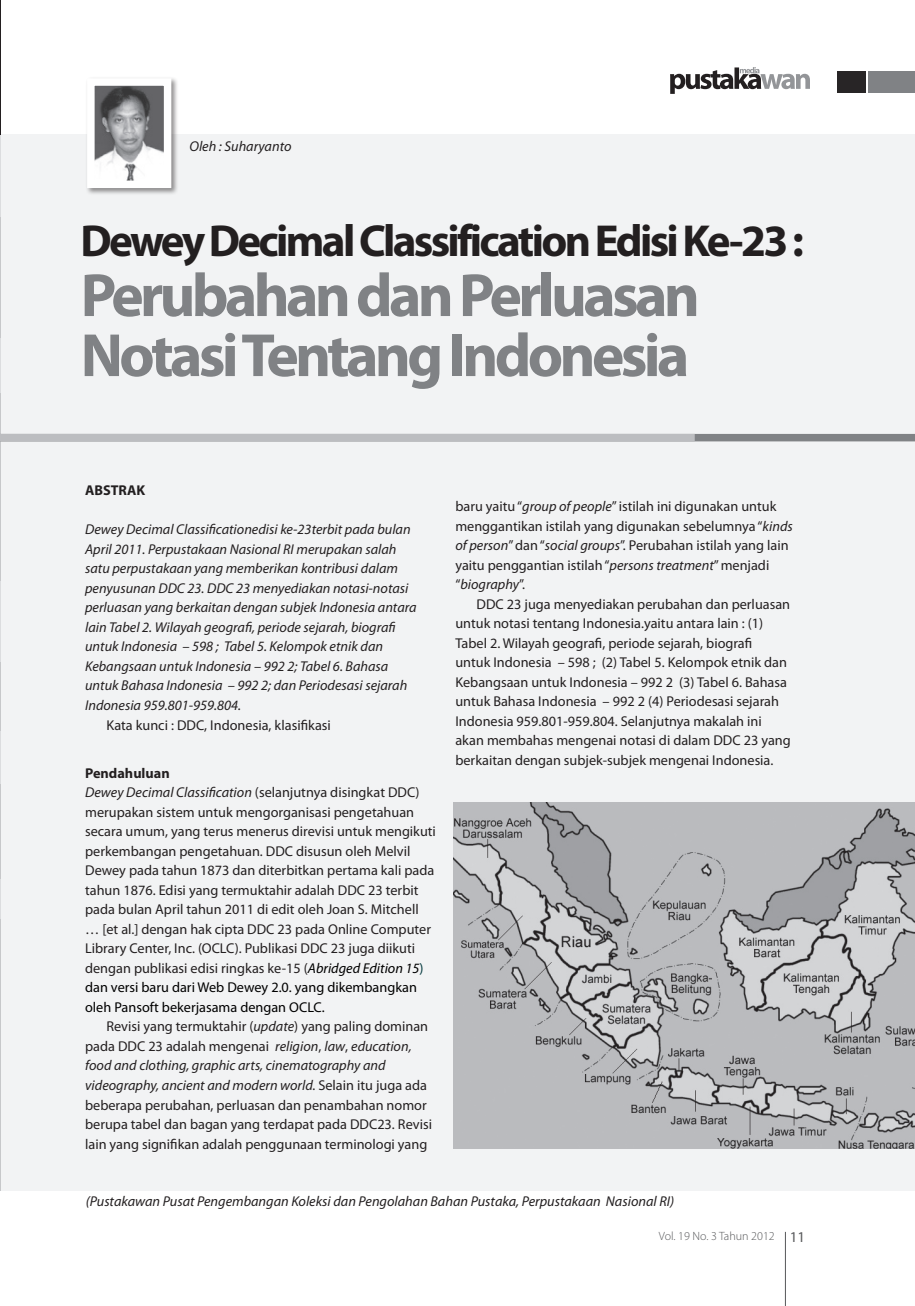
<style>
.page{position:relative;width:915px;height:1306px;background:#fff}
.page>*{position:absolute;margin:0;border:0;box-sizing:border-box;transform-origin:0 0}
.t1{font:700 61.5px/60px "Myriad Pro";letter-spacing:-.06em;color:#808285}
.t2{font:700 45px "Myriad Pro";letter-spacing:-.06em;color:#231f20}
.List_Paragraph{font:14.25px/19.5px "Myriad Pro";color:#231f20}
.List_Paragraph-2{font:italic 14.25px/19.5px "Myriad Pro";color:#231f20}
.List_Paragraph-3{font:700 14.25px "Myriad Pro";color:#231f20}
.t3{font:300 12px "Myriad Pro";color:#57585a}
.s1{font-style:italic}
.s2{font-style:italic;color:#000}
.s3{color:#00363b}
.s4{color:#000}
.s5{font-weight:400;font-size:15px}
</style>
<div class="page">
<hr style="left:784px;top:1231px;width:1px;height:74px;background:#57585a">
<svg style="left:670px;top:67px;width:139px;height:27px"></svg>
<div style="left:867px;top:71px;width:47px;height:21px;background:#808285"></div>
<div style="left:837px;top:71px;width:28px;height:21px;background:#282526"></div>
<div style="left:0;top:134px;width:914px;height:1056px;background:#f2f3f4"></div>
<div style="left:0;top:434px;width:914px;height:7px;background:#808285"></div>
<div style="left:0;top:434px;width:694px;height:7px;background:#bcbdc0"></div>
<div style="left:85px;top:77px;width:100px;height:124px;background:#231f20;opacity:.5"></div>
<img style="left:96px;top:87px;width:66px;height:92px">
<div style="left:87px;top:78px;width:84px;height:110px;border:8px solid #fff"></div>
<img style="left:454px;top:802px;width:460px;height:346px">
<p class="List_Paragraph-2" style="left:189px;top:136px;width:104px">Oleh : Suharyanto</p>
<p class="t2" style="left:81px;top:211px;width:724px">Dewey Decimal Classification Edisi Ke-23 :</p>
<p class="t1" style="left:81px;top:263px;width:620px">Perubahan dan Perluasan<br>Notasi Tentang Indonesia</p>
<p class="List_Paragraph-3" style="left:85px;top:481px;width:62px">ABSTRAK</p>
<p class="List_Paragraph-2" style="left:85px;top:519px;width:333px">Dewey Decimal Classificationedisi ke-23terbit pada bulan April 2011. Perpustakaan Nasional RI merupakan salah satu perpustakaan yang memberikan kontribusi dalam penyusunan DDC 23. DDC 23 menyediakan notasi-notasi perluasan yang berkaitan dengan subjek Indonesia antara lain Tabel 2. Wilayah geografi, periode sejarah, biografi untuk Indonesia – 598 ; Tabel 5. Kelompok etnik dan Kebangsaan untuk Indonesia – 992 2; Tabel 6. Bahasa untuk Bahasa Indonesia – 992 2; dan Periodesasi sejarah Indonesia 959.801-959.804.</p>
<p class="List_Paragraph" style="left:106px;top:714px;width:226px">Kata kunci : DDC, Indonesia, klasifikasi</p>
<p class="List_Paragraph-3" style="left:85px;top:763px;width:86px">Pendahuluan</p>
<p class="List_Paragraph" style="left:85px;top:782px;width:352px"><span class="s1">Dewey Decimal Classification</span> (selanjutnya disingkat DDC) merupakan sistem untuk mengorganisasi pengetahuan secara umum, yang terus menerus direvisi untuk mengikuti perkembangan pengetahuan. DDC disusun oleh Melvil Dewey pada tahun 1873 dan diterbitkan pertama kali pada tahun 1876. Edisi yang termuktahir adalah DDC 23 terbit pada bulan April tahun 2011 di edit oleh Joan S. Mitchell … [et al.] dengan hak cipta DDC 23 pada Online Computer Library Center, Inc. (OCLC). Publikasi DDC 23 juga diikuti dengan publikasi edisi ringkas ke-15 (<span class="s2">Abridged Edition 15</span><span class="s3">) </span><span class="s4">dan versi baru dari Web Dewey 2.0. yang dikembangkan oleh Pansoft bekerjasama dengan OCLC.</span></p>
<p class="List_Paragraph" style="left:85px;top:1016px;width:348px;text-indent:21px">Revisi yang termuktahir (<span class="s1">update</span>) yang paling dominan pada DDC 23 adalah mengenai <span class="s1">religion</span>, <span class="s1">law</span>, <span class="s1">education, food and clothing, graphic arts, cinematography and videography, ancient and modern world.</span> Selain itu juga ada beberapa perubahan, perluasan dan penambahan nomor berupa tabel dan bagan yang terdapat pada DDC23. Revisi lain yang signifikan adalah penggunaan terminologi yang</p>
<p class="List_Paragraph" style="left:455px;top:496px;width:339px">baru yaitu “<span class="s1">group of people</span>” istilah ini digunakan untuk menggantikan istilah yang digunakan sebelumnya “<span class="s1">kinds of person</span>” dan “<span class="s1">social groups</span>”. Perubahan istilah yang lain yaitu penggantian istilah “<span class="s1">persons treatment</span>” menjadi “<span class="s1">biography</span>”.</p>
<p class="List_Paragraph" style="left:455px;top:594px;width:337px;text-indent:21px">DDC 23 juga menyediakan perubahan dan perluasan untuk notasi tentang Indonesia.yaitu antara lain : (1)<br>Tabel 2. Wilayah geografi, periode sejarah, biografi untuk Indonesia – 598 ; (2) Tabel 5. Kelompok etnik dan Kebangsaan untuk Indonesia – 992 2 (3) Tabel 6. Bahasa untuk Bahasa Indonesia – 992 2 (4) Periodesasi sejarah Indonesia 959.801-959.804. Selanjutnya makalah ini akan membahas mengenai notasi di dalam DDC 23 yang berkaitan dengan subjek-subjek mengenai Indonesia.</p>
<p class="List_Paragraph-2" style="left:86px;top:1191px;width:589px">(Pustakawan Pusat Pengembangan Koleksi dan Pengolahan Bahan Pustaka, Perpustakaan Nasional RI)</p>
<p class="t3" style="left:658px;top:1229px;width:148px">Vol. 19 No. 3 Tahun 2012 <span class="s5">11</span></p>
</div>
